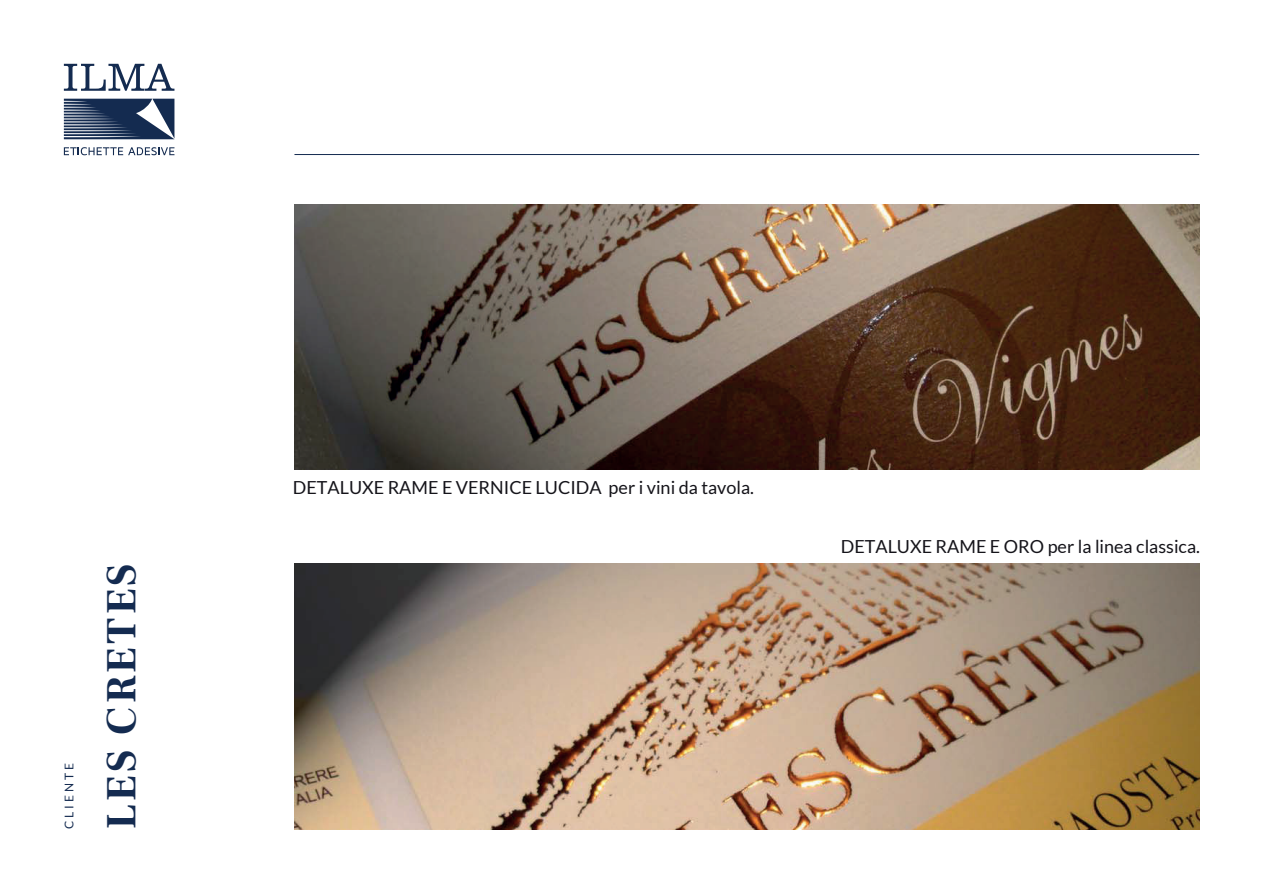
<style>
.page{position:relative;width:1263px;height:893px;background:#fff}
.page>*{position:absolute;margin:0;border:0;box-sizing:border-box;transform-origin:0 0}
.t1{font:700 42px "Frank Ruhl Libre";letter-spacing:.075em;color:#142b50}
.t2{font:18px "Lato";color:#15141a}
.t3{font:12px "Lato";letter-spacing:.25em;color:#142b50}
</style>
<div class="page">
<svg style="left:64px;top:64px;width:110px;height:27px"></svg>
<svg style="left:64px;top:99px;width:110px;height:40px;background:#465875"></svg>
<svg style="left:64px;top:147px;width:110px;height:8px"></svg>
<hr style="left:294px;top:154px;width:905px;height:1px;background:#142b50">
<img style="left:294px;top:204px;width:905px;height:266px">
<img style="left:294px;top:563px;width:905px;height:266px">
<p class="t3" style="left:62px;top:829px;width:68px;rotate:-90deg">CLIENTE</p>
<h1 class="t1" style="left:96px;top:829px;width:267px;rotate:-90deg">LES CRETES</h1>
<p class="t2" style="left:293px;top:477px;width:463px">DETALUXE RAME E VERNICE LUCIDA per i vini da tavola.</p>
<p class="t2" style="left:841px;top:537px;width:361px">DETALUXE RAME E ORO per la linea classica.</p>
</div>
